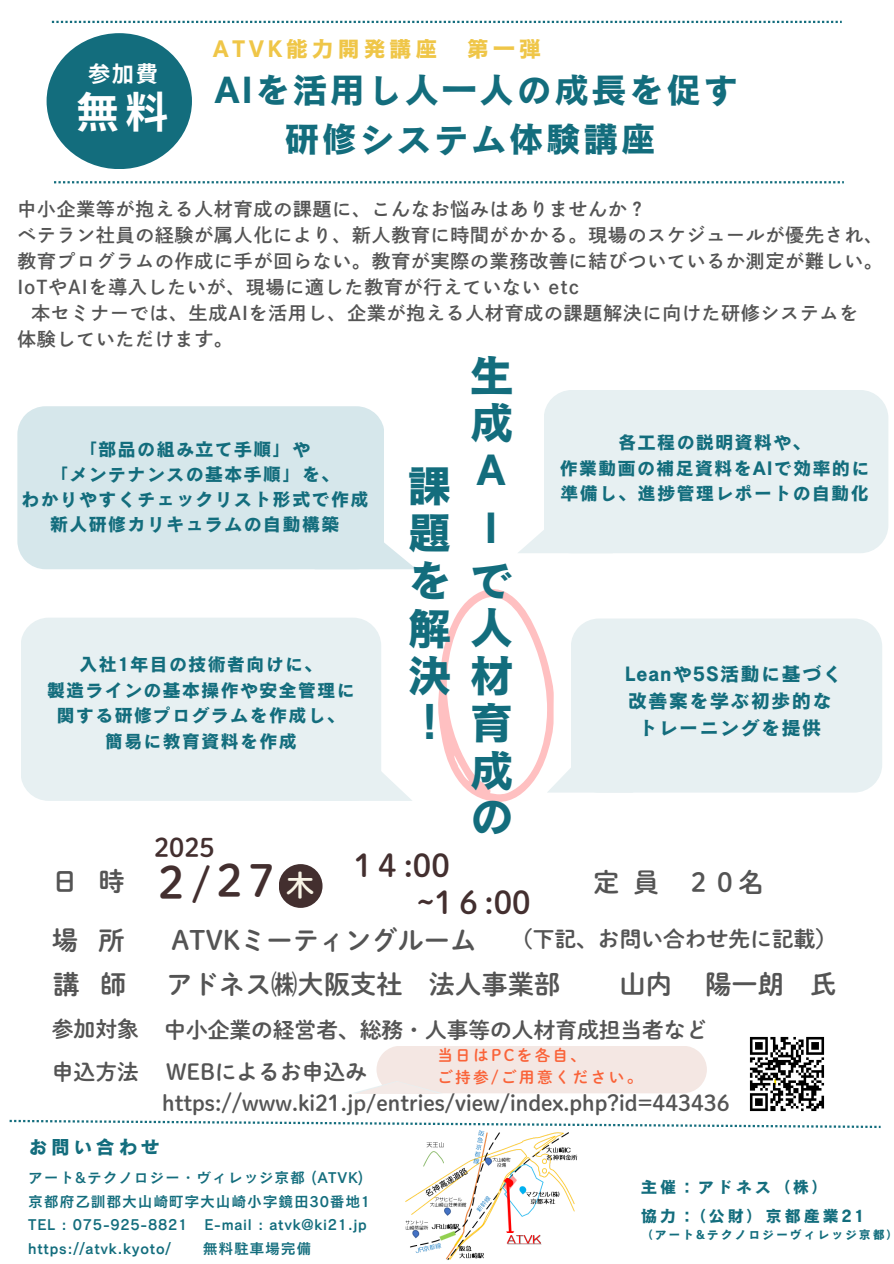
<style>
.page{position:relative;width:894px;height:1264px;background:#fff}
.page>*{position:absolute;margin:0;border:0;box-sizing:border-box;transform-origin:0 0}
.t1{font:45px/47.2px "Canva Cezanne Pro N B";color:#136d7d}
.t2{font:43.95px "DMT Shuei M Go Std B";color:#432f2f}
.t3{font:700 42.9px "Noto Sans JP";color:#fff}
.t4{font:41.1px/57.3px "Canva Cezanne Pro N B";color:#136d7d}
.t5{font:39.15px "DMT Shuei M Go Std B";color:#432f2f}
.t6{font:35.55px/48.9px "Canva Cezanne Pro N B";letter-spacing:.05em;color:#136d7d;text-align:center}
.t7{font:31.05px/37px "DMT Shuei M Go Std B";color:#432f2f}
.t8{font:28.8px "DMT Shuei M Go Std B";color:#f8f4e6}
.t9{font:26.25px "DMT Shuei M Go Std B";color:#545454}
.t10{font:25.65px "DMT Shuei M Go Std B";color:#432f2f}
.t11{font:22.5px "Canva Cezanne Pro N B";letter-spacing:.15em;color:#efc648}
.t12{font:700 22.2px "Noto Sans JP";color:#fff}
.t13{font:21.75px "DMT Shuei M Go Std B";color:#545454}
.t14{font:19.5px "Canva Cezanne Pro N B";letter-spacing:.05em;color:#136d7d}
.t15{font:18.75px/25.8px "DMT Shuei Go Gin Std B";letter-spacing:.05em;color:#545454;text-align:justify}
.t16{font:18.45px "Canva Cezanne Pro N B";letter-spacing:.05em;color:#136d7d}
.t17{font:16.5px "Canva Cezanne Pro N B";letter-spacing:.15em;color:#136d7d}
.t18{font:15.6px "DMT Shuei M Go Std B";letter-spacing:.15em;color:#fa6339}
.t19{font:14.85px "Canva Cezanne Pro N DB";letter-spacing:.05em;color:#136d7d}
.t20{font:12px "Canva Cezanne Pro N B";letter-spacing:.15em;color:#136d7d}
</style>
<div class="page">
<div style="left:17px;top:406px;width:367px;height:163px;background:#d6e7eb"></div>
<svg style="left:314px;top:527px;width:102px;height:42px"></svg>
<div style="left:21px;top:617px;width:360px;height:184px;background:#e7f0f2;border-radius:28px"></div>
<svg style="left:358px;top:771px;width:54px;height:30px"></svg>
<svg style="left:52px;top:21px;width:789px;height:2px"></svg>
<svg style="left:54px;top:181px;width:789px;height:2px"></svg>
<div style="left:47px;top:33px;width:145px;height:136px;background:#136d7d;border-radius:50%"></div>
<div style="left:543px;top:390px;width:345px;height:163px;background:#e7f0f2;border-radius:28px"></div>
<svg style="left:518px;top:511px;width:48px;height:42px"></svg>
<div style="left:633px;top:618px;width:249px;height:174px;background:#e7f0f2"></div>
<svg style="left:438px;top:589px;width:195px;height:213px"></svg>
<svg style="left:10px;top:1119px;width:870px;height:8px"></svg>
<div style="left:278px;top:864px;width:44px;height:43px;background:#432f2f;border-radius:50%"></div>
<img style="left:400px;top:1126px;width:185px;height:134px">
<img style="left:502px;top:1178px;width:16px;height:54px">
<img style="left:749px;top:1036px;width:76px;height:76px">
<svg style="left:354px;top:1046px;width:352px;height:47px"></svg>
<p class="t12" style="left:88px;top:56px;width:71px">参加費</p>
<p class="t3" style="left:76px;top:79px;width:94px">無料</p>
<p class="t11" style="left:213px;top:38px;width:226px">ATVK能力開発講座</p>
<p class="t11" style="left:467px;top:38px;width:76px">第一弾</p>
<p class="t6" style="left:214px;top:65px;width:525px">AIを活用し人一人の成長を促す研修システム体験講座</p>
<p class="t15" style="left:17px;top:196px;width:630px">中小企業等が抱える人材育成の課題に、こんなお悩みはありませんか？</p>
<p class="t15" style="left:17px;top:222px;width:866px">ベテラン社員の経験が属人化により、新人教育に時間がかかる。現場のスケジュールが優先され、教育プログラムの作成に手が回らない。教育が実際の業務改善に結びついているか測定が難しい。IoTやAIを導入したいが、現場に適した教育が行えていない etc</p>
<p class="t15" style="left:31px;top:300px;width:828px">本セミナーでは、生成AIを活用し、企業が抱える人材育成の課題解決に向けた研修システムを</p>
<p class="t15" style="left:17px;top:326px;width:217px">体験していただけます。</p>
<h3 class="t16" style="left:79px;top:440px;width:233px">「部品の組み立て手順」や</h3>
<p class="t16" style="left:50px;top:465px;width:291px">「メンテナンスの基本手順」を、</p>
<p class="t16" style="left:21px;top:489px;width:349px">わかりやすくチェックリスト形式で作成</p>
<p class="t16" style="left:50px;top:514px;width:291px">新人研修カリキュラムの自動構築</p>
<p class="t16" style="left:79px;top:654px;width:245px">入社1年目の技術者向けに、</p>
<p class="t16" style="left:47px;top:680px;width:309px">製造ラインの基本操作や安全管理に</p>
<h2 class="t16" style="left:56px;top:706px;width:290px">関する研修プログラムを作成し、</h2>
<h1 class="t16" style="left:105px;top:731px;width:194px">簡易に教育資料を作成</h1>
<p class="t1" style="left:407px;top:461px;width:46px">課題</p>
<h5 class="t1" style="left:469px;top:351px;width:46px">生成</h5>
<p class="t4" style="left:470px;top:441px;width:43px">Ａ<br>Ｉ</p>
<h6 class="t1" style="left:407px;top:556px;width:108px;text-align:right">をで解人決材！育成<br>の</h6>
<p class="t16" style="left:618px;top:433px;width:194px">各工程の説明資料や、</p>
<p class="t16" style="left:559px;top:458px;width:311px">作業動画の補足資料をAIで効率的に</p>
<p class="t16" style="left:560px;top:484px;width:310px">準備し、進捗管理レポートの自動化</p>
<p class="t14" style="left:624px;top:664px;width:219px">Leanや5S活動に基づく</p>
<h2 class="t14" style="left:627px;top:691px;width:205px">改善案を学ぶ初歩的な</h2>
<p class="t14" style="left:637px;top:718px;width:185px">トレーニングを提供</p>
<p class="t10" style="left:154px;top:834px;width:62px">2025</p>
<p class="t2" style="left:149px;top:858px;width:127px">２２7</p>
<p class="t7" style="left:416px;top:847px;width:115px;text-indent:-62px">1４:00<br>~1６:00</p>
<p class="t5" style="left:192px;top:864px;width:20px">/</p>
<p class="t8" style="left:286px;top:870px;width:28px">木</p>
<p class="t9" style="left:52px;top:868px;width:74px">日 時</p>
<p class="t9" style="left:52px;top:926px;width:74px">場 所</p>
<p class="t9" style="left:171px;top:926px;width:306px">ATVKミーティングルーム</p>
<p class="t9" style="left:593px;top:869px;width:172px">定員 ２０名</p>
<p class="t13" style="left:511px;top:928px;width:327px">（下記、お問い合わせ先に記載）</p>
<p class="t9" style="left:53px;top:970px;width:74px">講 師</p>
<p class="t9" style="left:166px;top:970px;width:395px">アドネス㈱大阪支社 法人事業部</p>
<p class="t9" style="left:619px;top:970px;width:54px">山内</p>
<p class="t9" style="left:705px;top:970px;width:130px">陽一朗 氏</p>
<p class="t13" style="left:52px;top:1017px;width:88px">参加対象</p>
<p class="t13" style="left:52px;top:1060px;width:88px">申込方法</p>
<p class="t13" style="left:166px;top:1060px;width:202px">WEBによるお申込み</p>
<p class="t13" style="left:164px;top:1018px;width:544px">中小企業の経営者、総務・人事等の人材育成担当者など</p>
<p class="t18" style="left:437px;top:1047px;width:150px">当日はPCを各自、</p>
<p class="t18" style="left:437px;top:1069px;width:206px">ご持参/ご用意ください。</p>
<p class="t13" style="left:162px;top:1091px;width:568px">https://www.ki21.jp/entries/view/index.php?id=443436</p>
<h6 class="t14" style="left:28px;top:1136px;width:133px">お問い合わせ</h6>
<p class="t19" style="left:28px;top:1169px;width:337px">アート&amp;テクノロジー・ヴィレッジ京都 (ATVK)</p>
<p class="t19" style="left:28px;top:1193px;width:343px">京都府乙訓郡大山崎町字大山崎小字鏡田 30番地1</p>
<p class="t19" style="left:28px;top:1216px;width:340px">TEL : 075-925-8821 E-mail : atvk@ki21.jp</p>
<h6 class="t19" style="left:28px;top:1240px;width:144px">https://atvk.kyoto/</h6>
<h6 class="t19" style="left:203px;top:1240px;width:110px">無料駐車場完備</h6>
<h6 class="t17" style="left:640px;top:1178px;width:189px">主催：アドネス（株）</h6>
<h4 class="t17" style="left:640px;top:1207px;width:225px">協力：（公財）京都産業21</h4>
<p class="t20" style="left:640px;top:1228px;width:259px">（アート&amp;テクノロジーヴィレッジ京都）</p>
</div>
